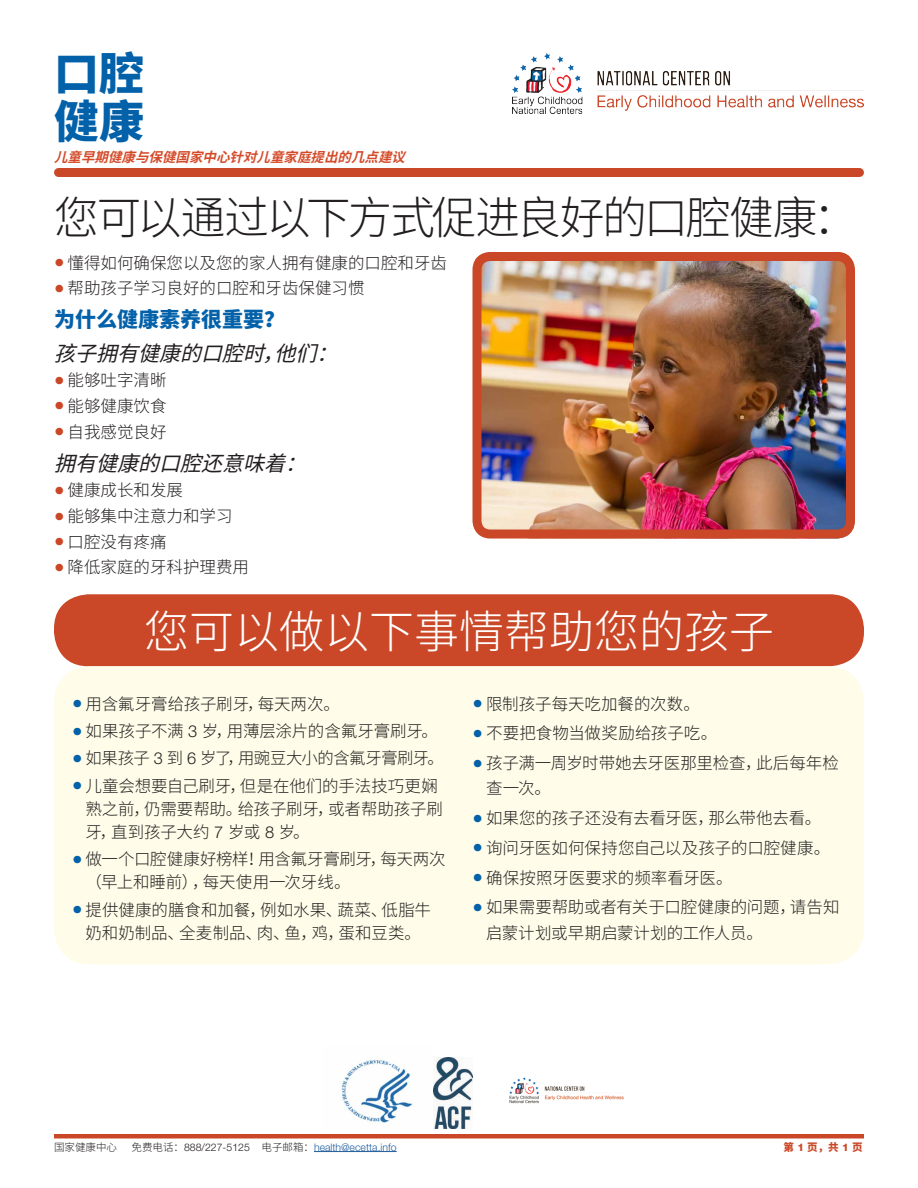
<style>
.page{position:relative;width:918px;height:1188px;background:#fff}
.page>*{position:absolute;margin:0;border:0;box-sizing:border-box;transform-origin:0 0}
.t1{font:300 45px "Noto Sans CJ Ksc";letter-spacing:-.045em;color:#231f20}
.t2{font:300 45px "Noto Sans CJ Ksc";color:#fff}
.t3{font:900 45px/48px "Noto Sans CJ Ksc";color:#0361aa}
.t4{font:italic 21px "Noto Sans CJ Ksc";color:#231f20}
.t5{font:900 21px "Noto Sans CJ Ksc";color:#0361aa}
.t6{font:300 16.5px/23px "Noto Sans CJ Ksc";color:#231f20}
.t7{font:300 16.5px "Noto Sans CJ Ksc";letter-spacing:-.025em;color:#231f20}
.t8{font:italic 700 13.5px "Noto Sans CJ Ksc";color:#d44b2a}
.t9{font:300 10.5px "Helvetica Neue";color:#215e9f}
.t10{font:900 10.5px "Noto Sans CJ Ksc";color:#ca4827}
.t11{font:300 10.5px "Noto Sans CJ Ksc";color:#231f20}
.s1{font-family:"Helvetica Neue";font-size:21px;color:#ca4827}
.s2{font-family:"Helvetica Neue";font-size:21px;color:#0361aa}
.s3{font-family:"Helvetica Neue"}
.s4{font-family:"Noto Sans CJ Ksc";color:#231f20}
.s5{color:#231f20}
.s6{font-family:"Helvetica Neue";font-weight:800}
</style>
<div class="page">
<div style="left:54px;top:594px;width:810px;height:72px;background:#ca4827;border-radius:34px"></div>
<div style="left:54px;top:666px;width:810px;height:298px;background:#fffde9;border-radius:36px"></div>
<hr style="left:54px;top:1134px;width:810px;height:4px;background:#ca4827">
<hr style="left:314px;top:1151px;width:83px;height:1px;background:#215e9f">
<img style="left:513px;top:54px;width:351px;height:59px">
<div style="left:58px;top:168px;width:802px;height:9px;background:#ca4827"></div>
<img style="left:340px;top:1059px;width:73px;height:65px">
<img style="left:433px;top:1058px;width:39px;height:71px">
<img style="left:509px;top:1077px;width:115px;height:27px">
<img style="left:482px;top:262px;width:363px;height:266px">
<div style="left:472px;top:252px;width:383px;height:286px;border:9px solid #ca4827;border-radius:14px"></div>
<h1 class="t3" style="left:54px;top:50px;width:91px">口腔健康</h1>
<p class="t8" style="left:54px;top:150px;width:361px">儿童早期健康与保健国家中心针对儿童家庭提出的几点建议</p>
<h1 class="t1" style="left:54px;top:192px;width:805px">您可以通过以下方式促进良好的口腔健康：</h1>
<p class="t6" style="left:54px;top:251px;width:394px"><span class="s1">•</span> 懂得如何确保您以及您的家人拥有健康的口腔和牙齿</p>
<p class="t6" style="left:54px;top:277px;width:312px"><span class="s1">•</span> 帮助孩子学习良好的口腔和牙齿保健习惯</p>
<p class="t5" style="left:54px;top:308px;width:232px">为什么健康素养很重要？</p>
<p class="t4" style="left:54px;top:341px;width:299px">孩子拥有健康的口腔时，他们：</p>
<p class="t6" style="left:54px;top:369px;width:114px"><span class="s1">•</span> 能够吐字清晰</p>
<p class="t6" style="left:54px;top:395px;width:114px"><span class="s1">•</span> 能够健康饮食</p>
<p class="t6" style="left:54px;top:420px;width:114px"><span class="s1">•</span> 自我感觉良好</p>
<p class="t4" style="left:54px;top:451px;width:267px">拥有健康的口腔还意味着：</p>
<p class="t6" style="left:54px;top:479px;width:130px"><span class="s1">•</span> 健康成长和发展</p>
<p class="t6" style="left:54px;top:505px;width:180px"><span class="s1">•</span> 能够集中注意力和学习</p>
<p class="t6" style="left:54px;top:531px;width:114px"><span class="s1">•</span> 口腔没有疼痛</p>
<p class="t6" style="left:54px;top:556px;width:196px"><span class="s1">•</span> 降低家庭的牙科护理费用</p>
<h1 class="t2" style="left:144px;top:606px;width:631px">您可以做以下事情帮助您的孩子</h1>
<p class="t6" style="left:72px;top:692px;width:269px"><span class="s2">•</span> 用含氟牙膏给孩子刷牙，每天两次。</p>
<p class="t6" style="left:472px;top:692px;width:229px"><span class="s2">•</span> 限制孩子每天吃加餐的次数。</p>
<p class="t6" style="left:72px;top:720px;width:368px"><span class="s2">•</span> 如果孩子不满 <span class="s3">3</span> 岁，用薄层涂片的含氟牙膏刷牙。</p>
<p class="t6" style="left:472px;top:722px;width:246px"><span class="s2">•</span> 不要把食物当做奖励给孩子吃。</p>
<p class="t7" style="left:72px;top:749px;width:373px"><span class="s2">•</span> 如果孩子 <span class="s3">3</span> 到 <span class="s3">6</span> 岁了，用豌豆大小的含氟牙膏刷牙。</p>
<p class="t6" style="left:472px;top:752px;width:368px"><span class="s2">•</span> 孩子满一周岁时带她去牙医那里检查，此后每年检</p>
<p class="t6" style="left:72px;top:775px;width:367px"><span class="s2">•</span> 儿童会想要自己刷牙，但是在他们的手法技巧更娴</p>
<p class="t6" style="left:486px;top:777px;width:67px">查一次。</p>
<p class="t6" style="left:86px;top:798px;width:359px">熟之前，仍需要帮助。给孩子刷牙，或者帮助孩子刷牙，直到孩子大约 <span class="s3">7</span> 岁或 <span class="s3">8</span> 岁。</p>
<p class="t6" style="left:472px;top:807px;width:350px"><span class="s2">•</span> 如果您的孩子还没有去看牙医，那么带他去看。</p>
<p class="t6" style="left:472px;top:837px;width:359px"><span class="s2">•</span> 询问牙医如何保持您自己以及孩子的口腔健康。</p>
<p class="t6" style="left:86px;top:848px;width:362px;text-indent:-14px"><span class="s2">•</span> 做一个口腔健康好榜样！用含氟牙膏刷牙，每天两次（早上和睡前），每天使用一次牙线。</p>
<p class="t6" style="left:472px;top:866px;width:262px"><span class="s2">•</span> 确保按照牙医要求的频率看牙医。</p>
<p class="t6" style="left:72px;top:898px;width:361px;text-align:center"><span class="s2">•</span> 提供健康的膳食和加餐，例如水果、蔬菜、低脂牛奶和奶制品、全麦制品、肉、鱼，鸡，蛋和豆类。</p>
<p class="t6" style="left:486px;top:895px;width:355px;line-height:25.2px;text-indent:-14px"><span class="s2">•</span> 如果需要帮助或者有关于口腔健康的问题，请告知启蒙计划或早期启蒙计划的工作人员。</p>
<p class="t11" style="left:54px;top:1141px;width:64px">国家健康中心</p>
<p class="t9" style="left:132px;top:1140px;width:267px"><span class="s4">免费电话：</span><span class="s5">888/227-5125</span> <span class="s4">电子邮箱：</span>health@ecetta.info</p>
<p class="t10" style="left:784px;top:1141px;width:80px">第 <span class="s6">1</span> 页，共 <span class="s6">1</span> 页</p>
</div>
